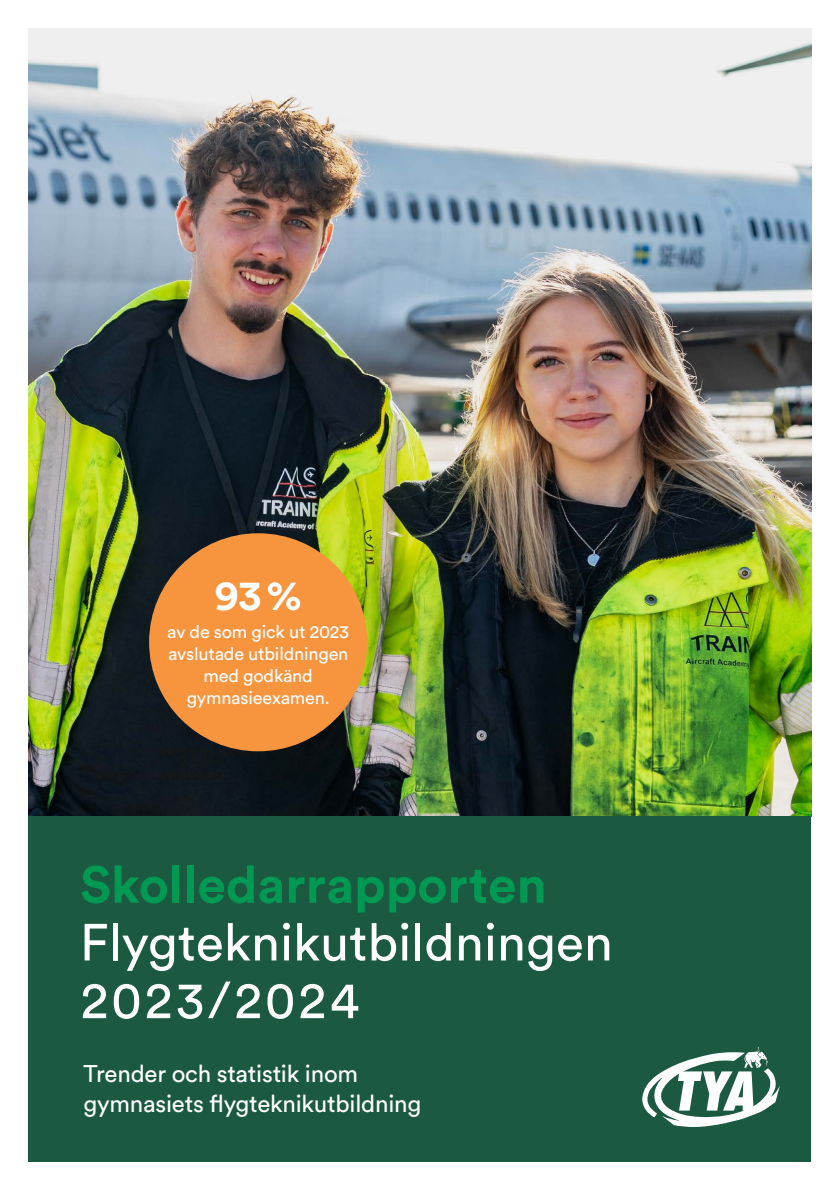
<style>
.page{position:relative;width:840px;height:1191px;background:#fff}
.page>*{position:absolute;margin:0;border:0;box-sizing:border-box;transform-origin:0 0}
.t1{font:51.6px/57.6px "Circular Std";color:#fff}
.t2{font:700 51.6px "Circular Std";color:#009953}
.t3{font:700 42px "Circular Std";color:#fff}
.t4{font:24px/30px "Circular Std";letter-spacing:-.01em;color:#fff}
.t5{font:18px/22px "Circular Std";letter-spacing:-.01em;color:#fff;text-align:center}
</style>
<div class="page">
<img style="left:29px;top:28px;width:781px;height:788px">
<div style="left:29px;top:816px;width:781px;height:346px;background:#1b5a41"></div>
<svg style="left:642px;top:1047px;width:137px;height:80px"></svg>
<div style="left:149px;top:533px;width:218px;height:218px;background:#f7943e;border-radius:50%"></div>
<h2 class="t3" style="left:214px;top:568px;width:89px">93%</h2>
<p class="t5" style="left:167px;top:620px;width:183px">av de som gick ut 2023 avslutade utbildningen med godkänd gymnasieexamen.</p>
<h1 class="t2" style="left:80px;top:851px;width:468px">Skolledarrapporten</h1>
<h1 class="t1" style="left:80px;top:913px;width:534px">Flygteknikutbildningen<br>2023/2024</h1>
<h3 class="t4" style="left:84px;top:1058px;width:339px">Trender och statistik inom gymnasiets flygteknikutbildning</h3>
</div>
